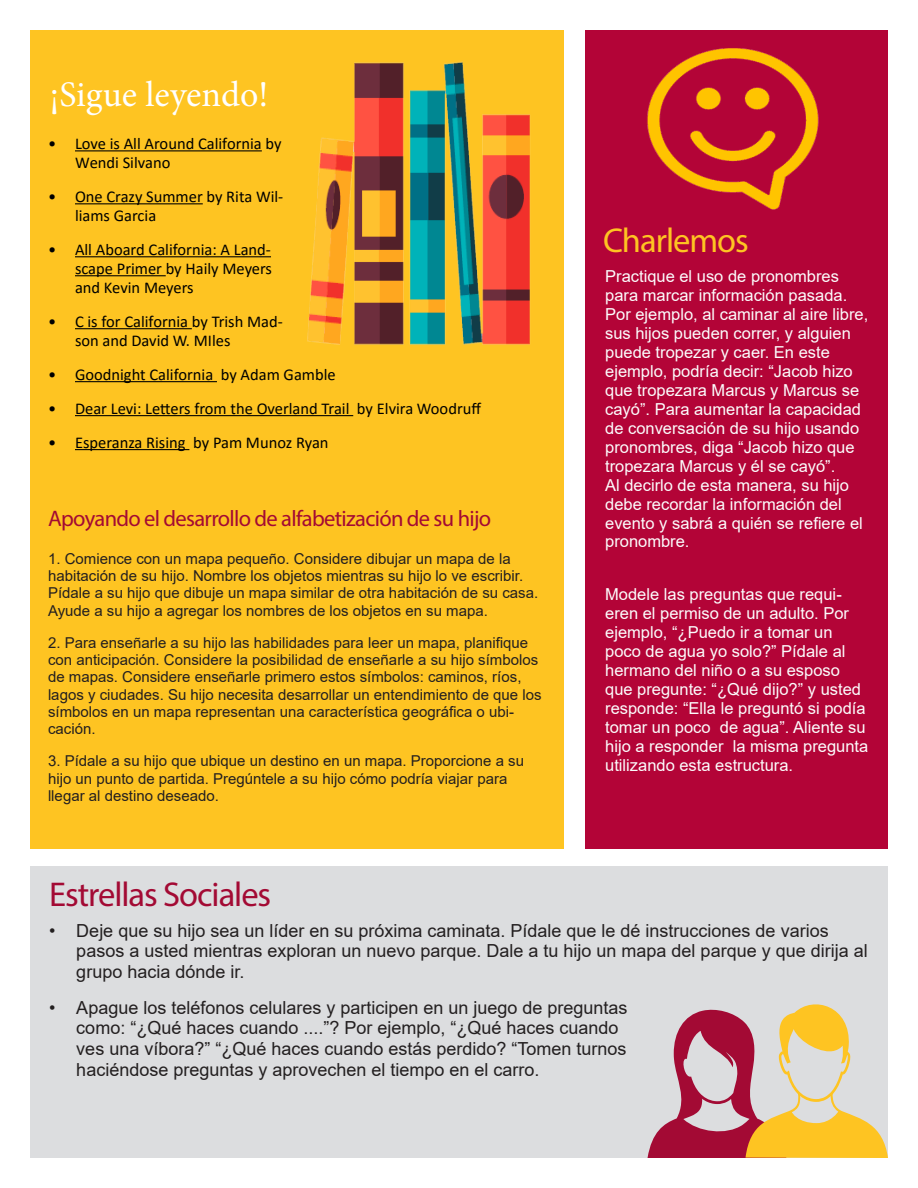
<style>
.page{position:relative;width:918px;height:1188px;background:#fff}
.page>*{position:absolute;margin:0;border:0;box-sizing:border-box;transform-origin:0 0}
.Story_Headlines{font:36px "Minion Pro";color:#fff}
.Story_Headlines-2{font:34.5px "Myriad Pro";letter-spacing:-.03em;color:#a30a34}
.Story_Headlines-3{font:34.5px "Myriad Pro";letter-spacing:-.03em;color:#fec422}
.Story_Headlines-4{font:22.5px "Myriad Pro";letter-spacing:-.03em;color:#a30a34}
.t1{font:18px/20.7px "Arial";color:#231f20}
.t2{font:16.5px/19px "Arial";color:#fcfcfc}
.t3{font:16.5px/19px "Calibri";color:#000}
.t4{font:15px/17.2px "Arial";color:#231f20}
</style>
<div class="page">
<div style="left:585px;top:30px;width:303px;height:819px;background:#b30437"></div>
<div style="left:30px;top:867px;width:858px;height:291px;background:#dcdddf"></div>
<svg style="left:648px;top:1004px;width:240px;height:154px"></svg>
<img style="left:647px;top:48px;width:172px;height:162px">
<div style="left:30px;top:30px;width:533px;height:819px;background:#fec422"></div>
<img style="left:307px;top:61px;width:224px;height:284px">
<hr style="left:75px;top:150px;width:187px;height:1px;background:#000">
<hr style="left:75px;top:203px;width:128px;height:1px;background:#000">
<hr style="left:75px;top:256px;width:196px;height:1px;background:#000">
<hr style="left:75px;top:275px;width:91px;height:1px;background:#000">
<hr style="left:75px;top:328px;width:117px;height:1px;background:#000">
<hr style="left:75px;top:381px;width:142px;height:1px;background:#000">
<hr style="left:75px;top:415px;width:278px;height:1px;background:#000">
<hr style="left:75px;top:449px;width:114px;height:1px;background:#000">
<p class="Story_Headlines" style="left:50px;top:71px;width:220px">¡Sigue leyendo!</p>
<p class="t3" style="left:75px;top:134px;width:208px;text-indent:-27px">• Love is All Around California by<br>Wendi Silvano</p>
<p class="t3" style="left:75px;top:187px;width:210px;text-indent:-27px">• One Crazy Summer by Rita Wil&shy;liams Garcia</p>
<p class="t3" style="left:75px;top:239px;width:199px;text-align:justify;text-indent:-27px">• All Aboard California: A Land&shy;scape Primer by Haily Meyers and Kevin Meyers</p>
<p class="t3" style="left:75px;top:311px;width:209px;text-indent:-27px">• C is for California by Trish Mad&shy;son and David W. MIles</p>
<p class="t3" style="left:48px;top:364px;width:289px">• Goodnight California by Adam Gamble</p>
<p class="t3" style="left:48px;top:398px;width:435px">• Dear Levi: Letters from the Overland Trail by Elvira Woodruff</p>
<p class="t3" style="left:48px;top:432px;width:282px">• Esperanza Rising by Pam Munoz Ryan</p>
<p class="Story_Headlines-4" style="left:48px;top:505px;width:445px">Apoyando el desarrollo de alfabetización de su hijo</p>
<p class="t4" style="left:48px;top:550px;width:492px">1. Comience con un mapa pequeño. Considere dibujar un mapa de la habitación de su hijo. Nombre los objetos mientras su hijo lo ve escribir.<br>Pídale a su hijo que dibuje un mapa similar de otra habitación de su casa.<br>Ayude a su hijo a agregar los nombres de los objetos en su mapa.</p>
<p class="t4" style="left:48px;top:634px;width:495px">2. Para enseñarle a su hijo las habilidades para leer un mapa, planifique con anticipación. Considere la posibilidad de enseñarle a su hijo símbolos de mapas. Considere enseñarle primero estos símbolos: caminos, ríos, lagos y ciudades. Su hijo necesita desarrollar un entendimiento de que los símbolos en un mapa representan una característica geográfica o ubi&shy;cación.</p>
<p class="t4" style="left:48px;top:752px;width:478px">3. Pídale a su hijo que ubique un destino en un mapa. Proporcione a su hijo un punto de partida. Pregúntele a su hijo cómo podría viajar para llegar al destino deseado.</p>
<p class="Story_Headlines-2" style="left:49px;top:873px;width:223px">Estrellas Sociales</p>
<p class="Story_Headlines-3" style="left:603px;top:219px;width:147px">Charlemos</p>
<p class="t2" style="left:605px;top:266px;width:265px">Practique el uso de pronombres para marcar información pasada.<br>Por ejemplo, al caminar al aire libre, sus hijos pueden correr, y alguien puede tropezar y caer. En este ejemplo, podría decir: “Jacob hizo que tropezara Marcus y Marcus se cayó”. Para aumentar la capacidad de conversación de su hijo usando pronombres, diga “Jacob hizo que tropezara Marcus y él se cayó”.<br>Al decirlo de esta manera, su hijo debe recordar la información del evento y sabrá a quién se refiere el pronombre.</p>
<p class="t2" style="left:605px;top:585px;width:265px">Modele las preguntas que requi&shy;eren el permiso de un adulto. Por ejemplo, “¿Puedo ir a tomar un poco de agua yo solo?” Pídale al hermano del niño o a su esposo que pregunte: “¿Qué dijo?” y usted responde: “Ella le preguntó si podía tomar un poco de agua”. Aliente su hijo a responder la misma pregunta utilizando esta estructura.</p>
<p class="t1" style="left:76px;top:920px;width:793px;text-indent:-27px">• Deje que su hijo sea un líder en su próxima caminata. Pídale que le dé instrucciones de varios pasos a usted mientras exploran un nuevo parque. Dale a tu hijo un mapa del parque y que dirija al grupo hacia dónde ir.</p>
<p class="t1" style="left:76px;top:997px;width:553px;text-indent:-27px">• Apague los teléfonos celulares y participen en un juego de preguntas como: “¿Qué haces cuando ....”? Por ejemplo, “¿Qué haces cuando ves una víbora?” “¿Qué haces cuando estás perdido? “Tomen turnos haciéndose preguntas y aprovechen el tiempo en el carro.</p>
</div>
